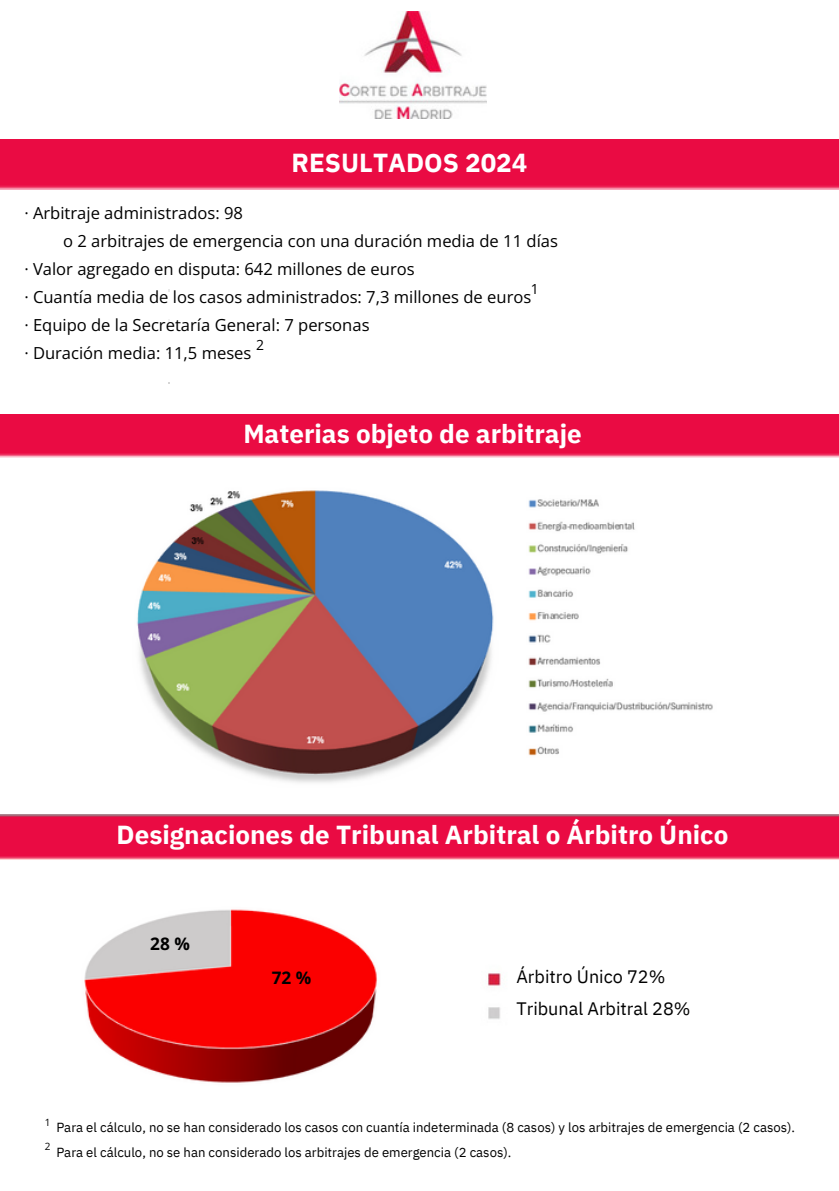
<style>
.page{position:relative;width:839px;height:1191px;background:#fff}
.page>*{position:absolute;margin:0;border:0;box-sizing:border-box;transform-origin:0 0}
.t1{font:700 26px "IBM Plex Sans";color:#fff}
.t2{font:18px/31.6px "IBM Plex Sans";color:#000}
.t3{font:700 17.2px "Open Sans";color:#000}
.t4{font:16.6px "Open Sans";color:#000}
.t5{font:14px "Open Sans";color:#000}
.t6{font:13.2px/25.6px "IBM Plex Sans";color:#000}
.t7{font:10px "Open Sans";color:#000}
</style>
<div class="page">
<img style="left:0;top:414px;width:838px;height:44px">
<img style="left:339px;top:12px;width:147px;height:106px">
<img style="left:0;top:140px;width:838px;height:49px">
<img style="left:0;top:814px;width:838px;height:46px">
<img style="left:488px;top:973px;width:13px;height:46px">
<img style="left:84px;top:909px;width:293px;height:174px">
<img style="left:137px;top:490px;width:576px;height:293px">
<p class="t1" style="left:291px;top:145px;width:237px">RESULTADOS 2024</p>
<p class="t4" style="left:24px;top:201px;width:220px">· Arbitraje administrados: 98</p>
<p class="t4" style="left:63px;top:229px;width:496px">o 2 arbitrajes de emergencia con una duración media de 11 días</p>
<p class="t4" style="left:24px;top:257px;width:392px">· Valor agregado en disputa: 642 millones de euros</p>
<p class="t4" style="left:24px;top:285px;width:508px">· Cuantía media de los casos administrados: 7,3 millones de euros</p>
<p class="t4" style="left:24px;top:313px;width:347px">· Equipo de la Secretaría General: 7 personas</p>
<p class="t4" style="left:24px;top:341px;width:229px">· Duración media: 11,5 meses</p>
<p class="t5" style="left:530px;top:279px;width:9px">1</p>
<p class="t5" style="left:256px;top:335px;width:9px">2</p>
<h1 class="t1" style="left:243px;top:416px;width:340px">Materias objeto de arbitraje</h1>
<h4 class="t1" style="left:117px;top:818px;width:613px">Designaciones de Tribunal Arbitral o Árbitro Único</h4>
<p class="t3" style="left:150px;top:931px;width:41px">28 %</p>
<p class="t3" style="left:272px;top:965px;width:41px">72 %</p>
<p class="t2" style="left:516px;top:961px;width:176px">Árbitro Único 72%<br>Tribunal Arbitral 28%</p>
<p class="t7" style="left:45px;top:1115px;width:7px">1</p>
<p class="t7" style="left:45px;top:1139px;width:7px">2</p>
<p class="t6" style="left:56px;top:1114px;width:740px">Para el cálculo, no se han considerado los casos con cuantía indeterminada (8 casos) y los arbitrajes de emergencia (2 casos).<br>Para el cálculo, no se han considerado los arbitrajes de emergencia (2 casos).</p>
</div>
